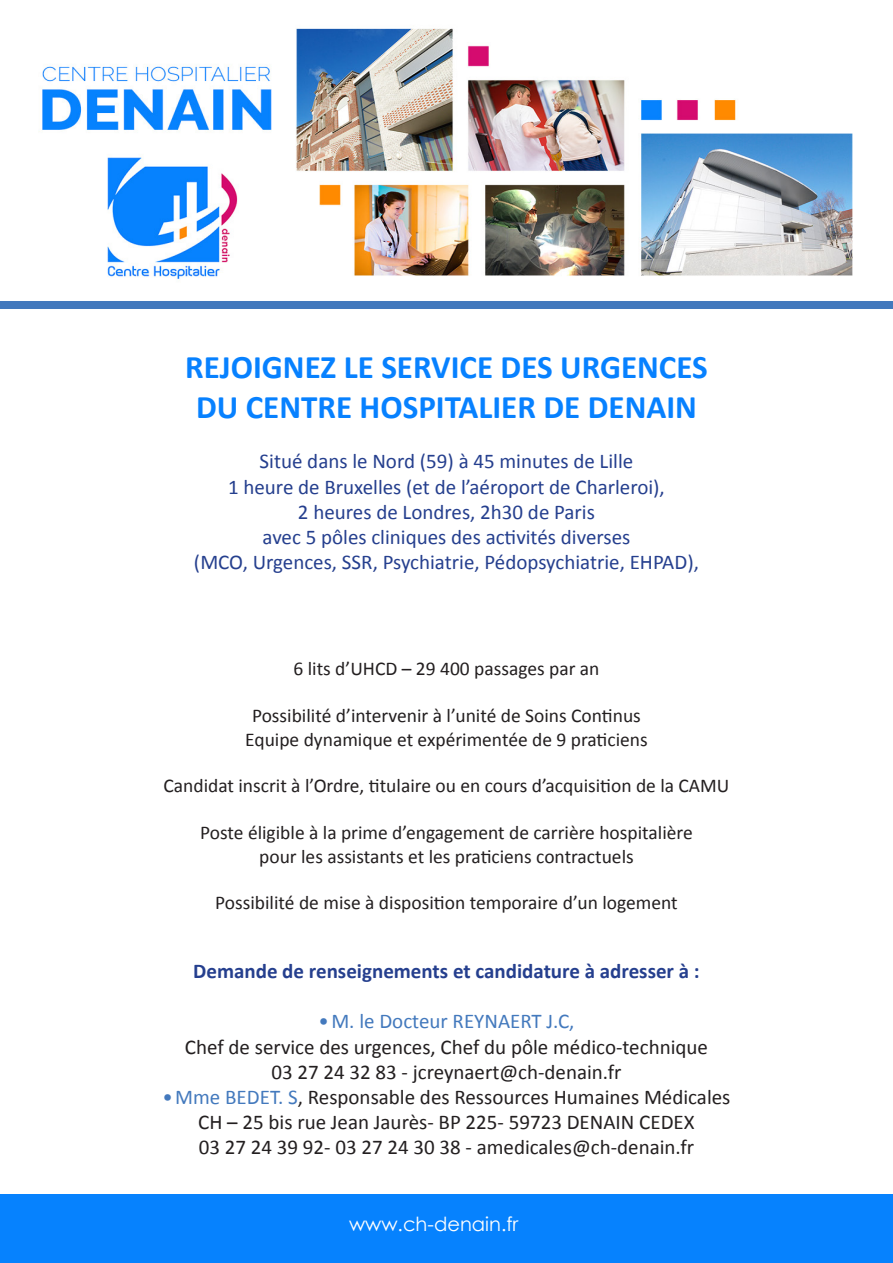
<style>
.page{position:relative;width:893px;height:1263px;background:#fff}
.page>*{position:absolute;margin:0;border:0;box-sizing:border-box;transform-origin:0 0}
.t1{font:700 33px "Calibri";color:#0781ff}
.t2{font:21px "Calibri";color:#231f20}
.t3{font:21px "Calibri";color:#253f8e}
.t4{font:700 21px "Calibri";color:#253f8e}
.t5{font:21px "Calibri";color:#4379bd}
.t6{font:19.5px "Calibri";color:#231f20}
.t7{font:19.5px "Century Gothic";color:#fff}
.s1{color:#4379bd}
</style>
<div class="page">
<img style="left:39px;top:28px;width:814px;height:248px">
<img style="left:91px;top:145px;width:156px;height:134px">
<div style="left:0;top:301px;width:893px;height:7px;background:#4379bd"></div>
<div style="left:0;top:1195px;width:893px;height:68px;background:#0682fe"></div>
<p class="t1" style="left:185px;top:346px;width:524px">REJOIGNEZ LE SERVICE DES URGENCES</p>
<p class="t1" style="left:196px;top:386px;width:502px">DU CENTRE HOSPITALIER DE DENAIN</p>
<p class="t3" style="left:260px;top:448px;width:375px">Situé dans le Nord (59) à 45 minutes de Lille</p>
<p class="t3" style="left:228px;top:473px;width:438px">1 heure de Bruxelles (et de l’aéroport de Charleroi),</p>
<p class="t3" style="left:298px;top:499px;width:298px">2 heures de Londres, 2h30 de Paris</p>
<p class="t3" style="left:263px;top:524px;width:369px">avec 5 pôles cliniques des activités diverses</p>
<p class="t3" style="left:194px;top:549px;width:506px">(MCO, Urgences, SSR, Psychiatrie, Pédopsychiatrie, EHPAD),</p>
<p class="t6" style="left:293px;top:657px;width:308px">6 lits d’UHCD – 29 400 passages par an</p>
<p class="t6" style="left:252px;top:703px;width:390px">Possibilité d’intervenir à l’unité de Soins Continus</p>
<p class="t6" style="left:245px;top:727px;width:404px">Equipe dynamique et expérimentée de 9 praticiens</p>
<p class="t6" style="left:163px;top:774px;width:567px">Candidat inscrit à l’Ordre, titulaire ou en cours d’acquisition de la CAMU</p>
<p class="t6" style="left:200px;top:820px;width:494px">Poste éligible à la prime d’engagement de carrière hospitalière</p>
<p class="t6" style="left:259px;top:844px;width:376px">pour les assistants et les praticiens contractuels</p>
<p class="t6" style="left:215px;top:891px;width:464px">Possibilité de mise à disposition temporaire d’un logement</p>
<p class="t4" style="left:193px;top:957px;width:508px">Demande de renseignements et candidature à adresser à :</p>
<p class="t5" style="left:319px;top:1008px;width:257px">•M. le Docteur REYNAERT J.C,</p>
<p class="t2" style="left:185px;top:1033px;width:525px">Chef de service des urgences, Chef du pôle médico-technique</p>
<p class="t2" style="left:271px;top:1058px;width:352px">03 27 24 32 83 - jcreynaert@ch-denain.fr</p>
<p class="t2" style="left:162px;top:1084px;width:570px"><span class="s1">•Mme BEDET. S</span>, Responsable des Ressources Humaines Médicales</p>
<p class="t2" style="left:198px;top:1109px;width:498px">CH – 25 bis rue Jean Jaurès- BP 225- 59723 DENAIN CEDEX</p>
<p class="t2" style="left:199px;top:1134px;width:497px">03 27 24 39 92- 03 27 24 30 38 - amedicales@ch-denain.fr</p>
<p class="t7" style="left:349px;top:1210px;width:171px">www.ch-denain.fr</p>
</div>
